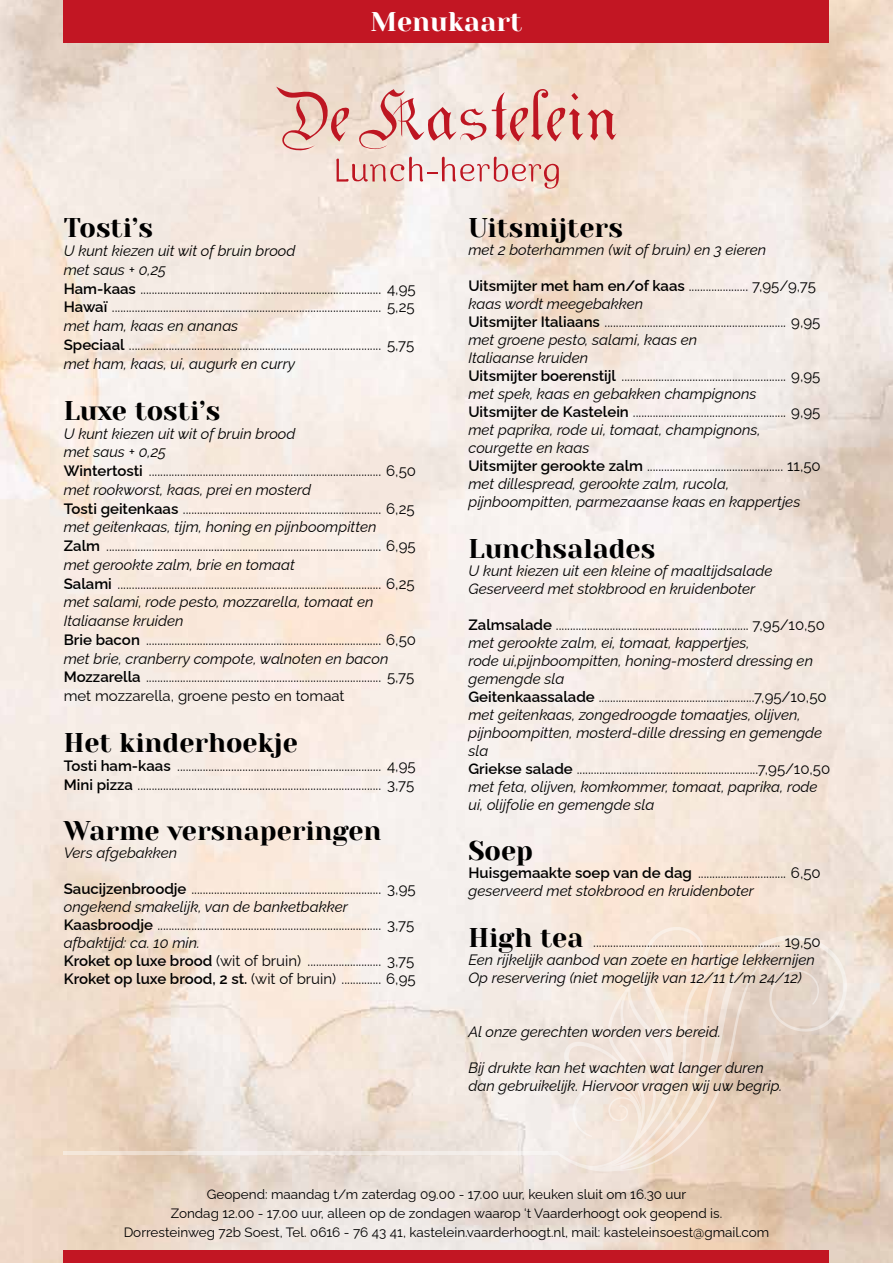
<style>
.page{position:relative;width:893px;height:1263px;background:#fff}
.page>*{position:absolute;margin:0;border:0;box-sizing:border-box;transform-origin:0 0}
.t1{font:27px "Yeseva One";color:#000}
.t2{font:27px "Yeseva One";color:#fff}
.t3{font:15px/18.8px "Raleway";color:#000}
.t4{font:italic 15px/18px "Raleway";color:#000}
.t5{font:13.5px/18.8px "Raleway";color:#000;text-align:center}
.s1{font-style:italic}
.s2{font-weight:600}
.s3{font-weight:600;font-style:normal}
.s4{font-style:normal}
.s5{font-family:"Yeseva One";font-style:normal;font-size:27px}
</style>
<div class="page">
<img style="left:0;top:0;width:893px;height:1263px">
<svg style="left:555px;top:935px;width:292px;height:238px;background:#e8d7ca"></svg>
<svg style="left:591px;top:939px;width:222px;height:233px;background:#e3cfbe"></svg>
<svg style="left:564px;top:926px;width:173px;height:242px;background:#f2e2d4"></svg>
<svg style="left:64px;top:1151px;width:494px;height:4px;background:#f1e9e2"></svg>
<svg style="left:276px;top:87px;width:341px;height:102px;background:#eac7be"></svg>
<div style="left:64px;top:0;width:765px;height:43px;background:#c21623"></div>
<div style="left:64px;top:1250px;width:765px;height:13px;background:#c21623"></div>
<h1 class="t2" style="left:371px;top:2px;width:153px">Menukaart</h1>
<h1 class="t1" style="left:64px;top:208px;width:91px">Tosti’s</h1>
<p class="t3" style="left:64px;top:240px;width:353px"><span class="s1">U kunt kiezen uit wit of bruin brood<br>met saus + 0,25<br></span><span class="s2">Ham-kaas</span> ..................................................................................... 4,95<br><span class="s2">Hawaï</span> ............................................................................................... 5,25 <span class="s1">met ham, kaas en ananas<br></span><span class="s2">Speciaal</span> ......................................................................................... 5,75 <span class="s1">met ham, kaas, ui, augurk en curry</span></p>
<h1 class="t1" style="left:64px;top:391px;width:158px">Luxe tosti’s</h1>
<p class="t3" style="left:64px;top:422px;width:354px"><span class="s1">U kunt kiezen uit wit of bruin brood<br>met saus + 0,25<br></span><span class="s2">Wintertosti</span> .................................................................................. 6,50 <span class="s1">met rookworst, kaas, prei en mosterd<br></span><span class="s2">Tosti geitenkaas</span> ...................................................................... 6,25 <span class="s1">met geitenkaas, tijm, honing en pijnboompitten </span><span class="s2">Zalm</span> ................................................................................................. 6,95 <span class="s1">met gerookte zalm, brie en tomaat<br></span><span class="s2">Salami</span> ............................................................................................. 6,25 <span class="s1">met salami, rode pesto, mozzarella, tomaat en Italiaanse kruiden<br></span><span class="s2">Brie bacon</span> ................................................................................... 6,50 <span class="s1">met brie, cranberry compote, walnoten en bacon </span><span class="s2">Mozzarella</span> ................................................................................... 5,75 met mozzarella, groene pesto en tomaat</p>
<h1 class="t1" style="left:64px;top:723px;width:236px">Het kinderhoekje</h1>
<p class="t3" style="left:64px;top:755px;width:353px"><span class="s2">Tosti ham-kaas</span> ........................................................................ 4,95<br><span class="s2">Mini pizza</span> ...................................................................................... 3,75</p>
<h1 class="t1" style="left:64px;top:811px;width:319px">Warme versnaperingen</h1>
<p class="t4" style="left:64px;top:842px;width:115px">Vers afgebakken</p>
<p class="t3" style="left:64px;top:878px;width:353px;line-height:18px"><span class="s2">Saucijzenbroodje</span> ................................................................... 3,95 <span class="s1">ongekend smakelijk, van de banketbakker </span><span class="s2">Kaasbroodje</span> ............................................................................... 3,75 <span class="s1">afbaktijd: ca. 10 min.<br></span><span class="s2">Kroket op luxe brood</span> (wit of bruin) .......................... 3,75<br><span class="s2">Kroket op luxe brood, 2 st.</span> (wit of bruin) .............. 6,95</p>
<h1 class="t1" style="left:468px;top:208px;width:156px">Uitsmijters</h1>
<p class="t4" style="left:468px;top:239px;width:299px">met 2 boterhammen (wit of bruin) en 3 eieren</p>
<p class="t3" style="left:468px;top:275px;width:354px;line-height:18px"><span class="s2">Uitsmijter met ham en/of kaas</span> ..................... 7,95/9,75 <span class="s1">kaas wordt meegebakken<br></span><span class="s2">Uitsmijter Italiaans</span> ................................................................ 9,95 <span class="s1">met groene pesto, salami, kaas en<br>Italiaanse kruiden<br></span><span class="s2">Uitsmijter boerenstijl</span> .......................................................... 9,95 <span class="s1">met spek, kaas en gebakken champignons </span><span class="s2">Uitsmijter de Kastelein</span> ...................................................... 9,95 <span class="s1">met paprika, rode ui, tomaat, champignons, courgette en kaas<br></span><span class="s2">Uitsmijter gerookte zalm</span> ................................................ 11,50 <span class="s1">met dillespread, gerookte zalm, rucola, pijnboompitten, parmezaanse kaas en kappertjes</span></p>
<h1 class="t1" style="left:468px;top:529px;width:188px">Lunchsalades</h1>
<p class="t4" style="left:468px;top:560px;width:305px">U kunt kiezen uit een kleine of maaltijdsalade<br>Geserveerd met stokbrood en kruidenboter</p>
<p class="t4" style="left:468px;top:614px;width:363px"><span class="s3">Zalmsalade</span> <span class="s4">.................................................................... 7,95/10,50 </span>met gerookte zalm, ei, tomaat, kappertjes,<br>rode ui,pijnboompitten, honing-mosterd dressing en gemengde sla<br><span class="s3">Geitenkaassalade</span> <span class="s4">.......................................................7,95/10,50 </span>met geitenkaas, zongedroogde tomaatjes, olijven, pijnboompitten, mosterd-dille dressing en gemengde sla<br><span class="s3">Griekse salade</span> <span class="s4">................................................................7,95/10,50 </span>met feta, olijven, komkommer, tomaat, paprika, rode ui, olijfolie en gemengde sla</p>
<h1 class="t1" style="left:468px;top:831px;width:66px">Soep</h1>
<p class="t4" style="left:468px;top:862px;width:354px"><span class="s3">Huisgemaakte soep van de dag</span> <span class="s4">............................... 6,50 </span>geserveerd met stokbrood en kruidenboter</p>
<p class="t4" style="left:468px;top:931px;width:354px"><span class="s5">High tea</span> <span class="s4">.................................................................. 19,50<br></span>Een rijkelijk aanbod van zoete en hartige lekkernijen<br>Op reservering (niet mogelijk van 12/11 t/m 24/12)</p>
<p class="t4" style="left:468px;top:1021px;width:254px">Al onze gerechten worden vers bereid.</p>
<p class="t4" style="left:468px;top:1057px;width:315px">Bij drukte kan het wachten wat langer duren dan gebruikelijk. Hiervoor vragen wij uw begrip.</p>
<p class="t5" style="left:124px;top:1183px;width:647px">Geopend: maandag t/m zaterdag 09.00 - 17.00 uur, keuken sluit om 16.30 uur<br>Zondag 12.00 - 17.00 uur, alleen op de zondagen waarop ‘t Vaarderhoogt ook geopend is.<br>Dorresteinweg 72b Soest, Tel. 0616 - 76 43 41, kastelein.vaarderhoogt.nl, mail: kasteleinsoest@gmail.com</p>
</div>
